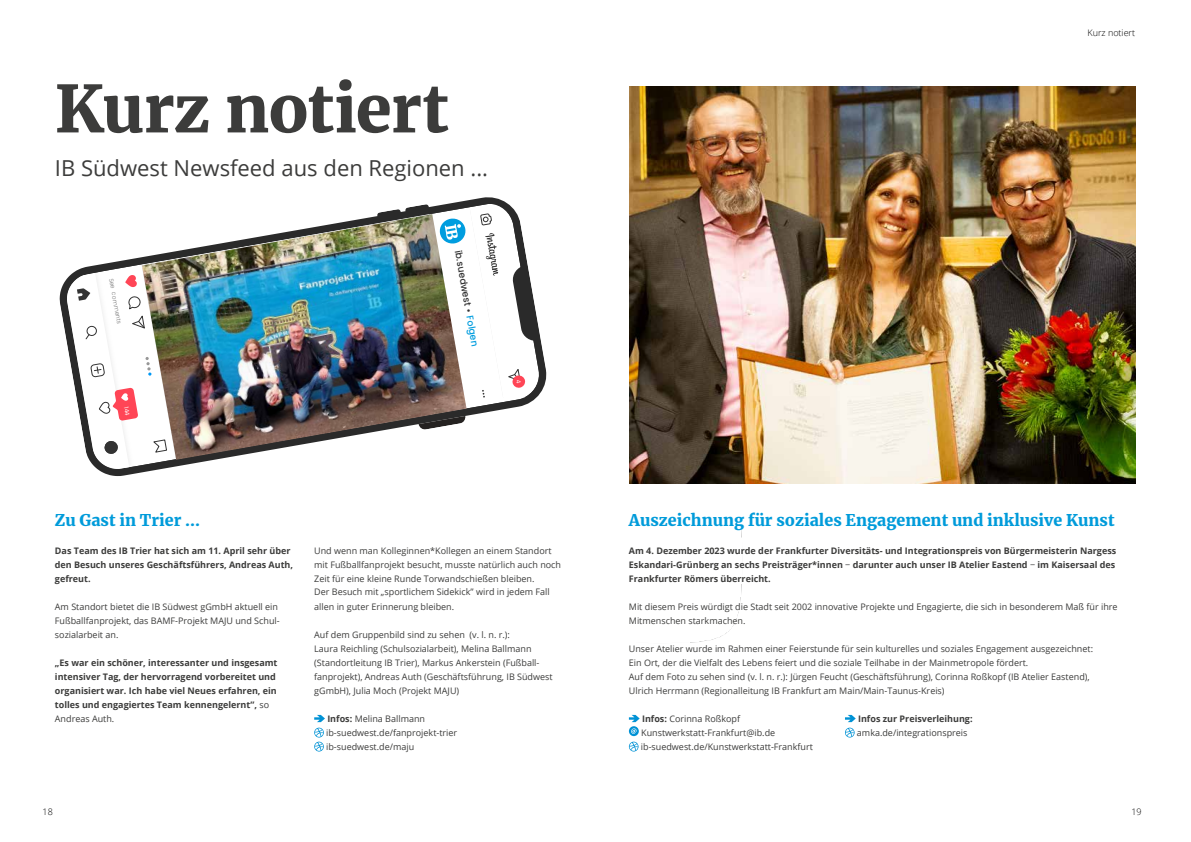
<style>
.page{position:relative;width:1191px;height:842px;background:#fff}
.page>*{position:absolute;margin:0;border:0;box-sizing:border-box;transform-origin:0 0}
.t1{font:900 64.8px "Merriweather";letter-spacing:-.015em;color:#3c3c3b}
.t2{font:22px "Open Sans";color:#3c3c3b}
.t3{font:900 16px "Merriweather";color:#009bda}
.t4{font:500 9.6px "Poppins";color:#333}
.t5{font:9px/14px "Open Sans";color:#3c3c3b}
.t6{font:700 9px/14px "Open Sans";color:#3c3c3b}
.t7{font:300 9px "Open Sans";color:#000}
.t8{font:300 6.1px "Poppins";color:#797979}
.s1{color:#009ddf}
.s2{font-weight:400}
.s3{font-weight:700}
</style>
<div class="page">
<img style="left:690px;top:530px;width:52px;height:113px">
<svg style="left:314px;top:715px;width:11px;height:7px"></svg>
<svg style="left:314px;top:728px;width:10px;height:23px"></svg>
<svg style="left:845px;top:715px;width:10px;height:7px"></svg>
<svg style="left:629px;top:715px;width:10px;height:21px"></svg>
<svg style="left:845px;top:728px;width:9px;height:9px"></svg>
<svg style="left:629px;top:742px;width:9px;height:9px"></svg>
<img style="left:629px;top:86px;width:506px;height:397px">
<svg style="left:59px;top:197px;width:488px;height:280px"></svg>
<svg style="left:67px;top:204px;width:476px;height:265px"></svg>
<svg style="left:207px;top:460px;width:31px;height:1px"></svg>
<img style="left:67px;top:261px;width:73px;height:12px">
<img style="left:142px;top:214px;width:324px;height:246px">
<svg style="left:438px;top:209px;width:100px;height:189px"></svg>
<svg style="left:67px;top:273px;width:100px;height:196px"></svg>
<h1 class="t1" style="left:55px;top:64px;width:395px">Kurz notiert</h1>
<h2 class="t2" style="left:55px;top:153px;width:435px">IB Südwest Newsfeed aus den Regionen ...</h2>
<p class="t8" style="left:115px;top:278px;width:48px;rotate:80deg">See comments</p>
<p class="t4" style="left:464px;top:249px;width:99px;rotate:80deg">ib.suedwest • <span class="s1">Folgen</span></p>
<h3 class="t3" style="left:55px;top:509px;width:147px">Zu Gast in Trier ...</h3>
<p class="t6" style="left:55px;top:544px;width:240px">Das Team des IB Trier hat sich am 11. April sehr über den Besuch unseres Geschäftsführers, Andreas Auth, gefreut.</p>
<p class="t5" style="left:55px;top:600px;width:226px">Am Standort bietet die IB Südwest gGmbH aktuell ein<br>Fußballfanprojekt, das BAMF-Projekt MAJU und Schul&shy;sozialarbeit an.</p>
<p class="t6" style="left:55px;top:656px;width:224px">„Es war ein schöner, interessanter und insgesamt intensiver Tag, der hervorragend vorbereitet und organisiert war. Ich habe viel Neues erfahren, ein tolles und engagiertes Team kennengelernt”, <span class="s2">so Andreas Auth.</span></p>
<p class="t5" style="left:314px;top:544px;width:248px">Und wenn man Kolleginnen*Kollegen an einem Standort mit Fußballfanprojekt besucht, musste natürlich auch noch<br>Zeit für eine kleine Runde Torwandschießen bleiben.</p>
<p class="t5" style="left:314px;top:584px;width:237px;line-height:14.4px">Der Besuch mit „sportlichem Sidekick” wird in jedem Fall allen in guter Erinnerung bleiben.</p>
<p class="t5" style="left:314px;top:628px;width:240px">Auf dem Gruppenbild sind zu sehen (v. l. n. r.):<br>Laura Reichling (Schulsozialarbeit), Melina Ballmann (Standortleitung IB Trier), Markus Ankerstein (Fußball&shy;fanprojekt), Andreas Auth (Geschäftsführung, IB Südwest gGmbH), Julia Moch (Projekt MAJU)</p>
<p class="t5" style="left:326px;top:712px;width:133px"><span class="s3">Infos:</span> Melina Ballmann ib-suedwest.de/fanprojekt-trier ib-suedwest.de/maju</p>
<p class="t7" style="left:1087px;top:27px;width:49px">Kurz notiert</p>
<h3 class="t3" style="left:629px;top:509px;width:487px">Auszeichnung für soziales Engagement und inklusive Kunst</h3>
<p class="t6" style="left:629px;top:544px;width:489px;text-align:justify">Am 4. Dezember 2023 wurde der Frankfurter Diversitäts- und Integrationspreis von Bürgermeisterin Nargess Eskandari-Grünberg an sechs Preisträger*innen <span class="s2">−</span> darunter auch unser IB Atelier Eastend <span class="s2">−</span> im Kaisersaal des Frankfurter Römers überreicht.</p>
<p class="t5" style="left:629px;top:600px;width:490px">Mit diesem Preis würdigt die Stadt seit 2002 innovative Projekte und Engagierte, die sich in besonderem Maß für ihre<br>Mitmenschen starkmachen.</p>
<p class="t5" style="left:629px;top:642px;width:466px">Unser Atelier wurde im Rahmen einer Feierstunde für sein kulturelles und soziales Engagement ausgezeichnet:<br>Ein Ort, der die Vielfalt des Lebens feiert und die soziale Teilhabe in der Mainmetropole fördert.<br>Auf dem Foto zu sehen sind (v. l. n. r.): Jürgen Feucht (Geschäftsführung), Corinna Roßkopf (IB Atelier Eastend), Ulrich Herrmann (Regionalleitung IB Frankfurt am Main/Main-Taunus-Kreis)</p>
<p class="t5" style="left:642px;top:712px;width:100px"><span class="s3">Infos:</span> Corinna Roßkopf</p>
<p class="t6" style="left:858px;top:712px;width:116px">Infos zur Preisverleihung:</p>
<p class="t5" style="left:641px;top:726px;width:136px">Kunstwerkstatt-Frankfurt@ib.de</p>
<p class="t5" style="left:857px;top:726px;width:112px">amka.de/integrationspreis</p>
<p class="t5" style="left:641px;top:740px;width:174px">ib-suedwest.de/Kunstwerkstatt-Frankfurt</p>
<p class="t7" style="left:43px;top:805px;width:12px">18</p>
<p class="t7" style="left:1131px;top:805px;width:12px">19</p>
</div>
